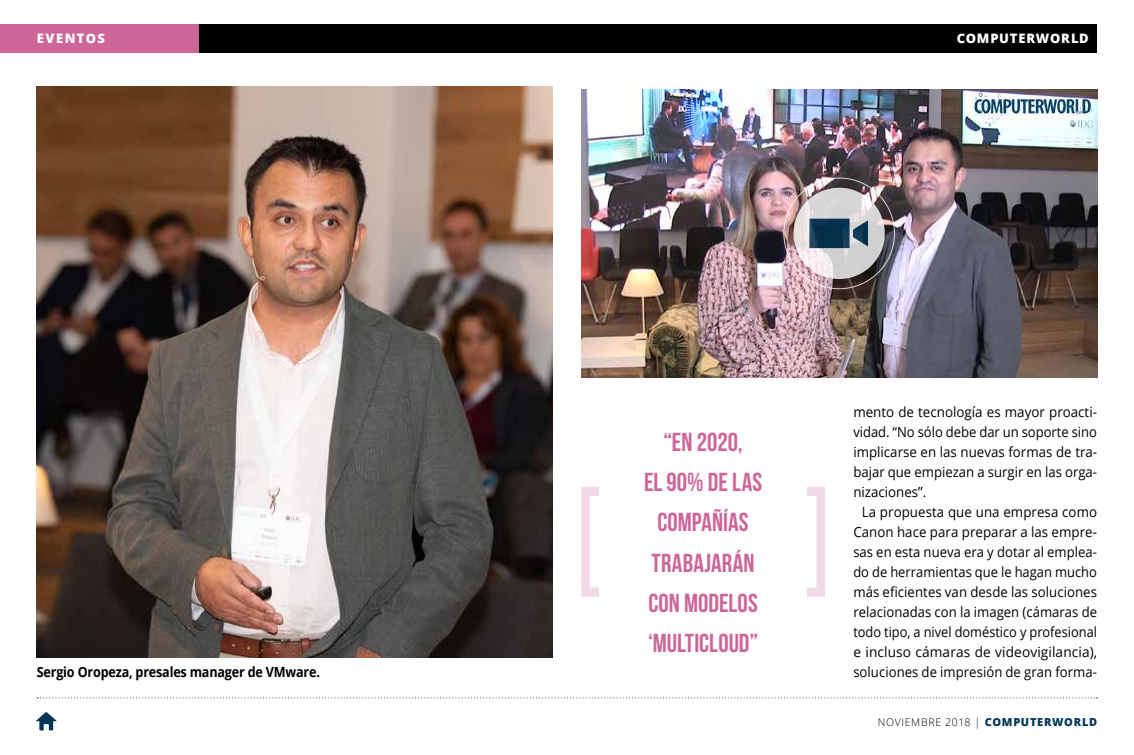
<style>
.page{position:relative;width:1134px;height:755px;background:#fff}
.page>*{position:absolute;margin:0;border:0;box-sizing:border-box;transform-origin:0 0}
.t1{font:26px/40px "Bebas Neue";color:#c69;text-align:center}
.t2{font:14px/20px "Open Sans";color:#000;text-align:justify;scale:.95 1}
.t3{font:700 14px "Open Sans";letter-spacing:-.015em;color:#000;scale:.9 1}
.t4{font:14px "Open Sans";color:#000;scale:.94 1}
.t5{font:800 13px "Open Sans";letter-spacing:.065em;color:#fff}
.t6{font:800 13px "Open Sans";letter-spacing:.105em;color:#fff}
.t7{font:300 10.5px "Open Sans";letter-spacing:.065em;color:#000}
.s1{font-size:11px;color:#003558}
.s2{font-weight:800;font-size:11px;color:#003558}
</style>
<div class="page">
<div style="left:37px;top:24px;width:1060px;height:28px;background:#000"></div>
<svg style="left:36px;top:712px;width:21px;height:17px"></svg>
<svg style="left:37px;top:697px;width:1061px;height:1px"></svg>
<div style="left:0;top:24px;width:198px;height:28px;background:#c69"></div>
<img style="left:37px;top:87px;width:516px;height:570px">
<svg style="left:581px;top:486px;width:18px;height:110px"></svg>
<svg style="left:807px;top:486px;width:18px;height:110px"></svg>
<img style="left:581px;top:90px;width:516px;height:287px">
<svg style="left:793px;top:187px;width:92px;height:92px;fill:#d6d5d5"></svg>
<svg style="left:809px;top:218px;width:59px;height:30px"></svg>
<p class="t6" style="left:37px;top:29px;width:70px">EVENTOS</p>
<p class="t5" style="left:957px;top:29px;width:134px">COMPUTERWORLD</p>
<h1 class="t1" style="left:644px;top:422px;width:120px">“EN 2020,<br>EL 90% DE LAS<br>COMPAÑÍAS<br>TRABAJARÁN<br>CON MODELOS ‘MULTICLOUD”</h1>
<p class="t2" style="left:853px;top:401px;width:258px">mento de tecnología es mayor proacti&shy;vidad. “No sólo debe dar un soporte sino implicarse en las nuevas formas de tra&shy;bajar que empiezan a surgir en las orga&shy;nizaciones”.</p>
<p class="t2" style="left:853px;top:501px;width:258px;text-indent:8px">La propuesta que una empresa como Canon hace para preparar a las empre&shy;sas en esta nueva era y dotar al emplea&shy;do de herramientas que le hagan mucho más eficientes van desde las soluciones relacionadas con la imagen (cámaras de todo tipo, a nivel doméstico y profesional e incluso cámaras de videovigilancia),</p>
<p class="t3" style="left:37px;top:662px;width:316px">Sergio Oropeza, presales manager de VMware.</p>
<p class="t4" style="left:853px;top:662px;width:261px">soluciones de impresión de gran forma-</p>
<p class="t7" style="left:878px;top:714px;width:221px">NOVIEMBRE 2018 <span class="s1">|</span> <span class="s2">COMPUTERWORLD</span></p>
</div>
